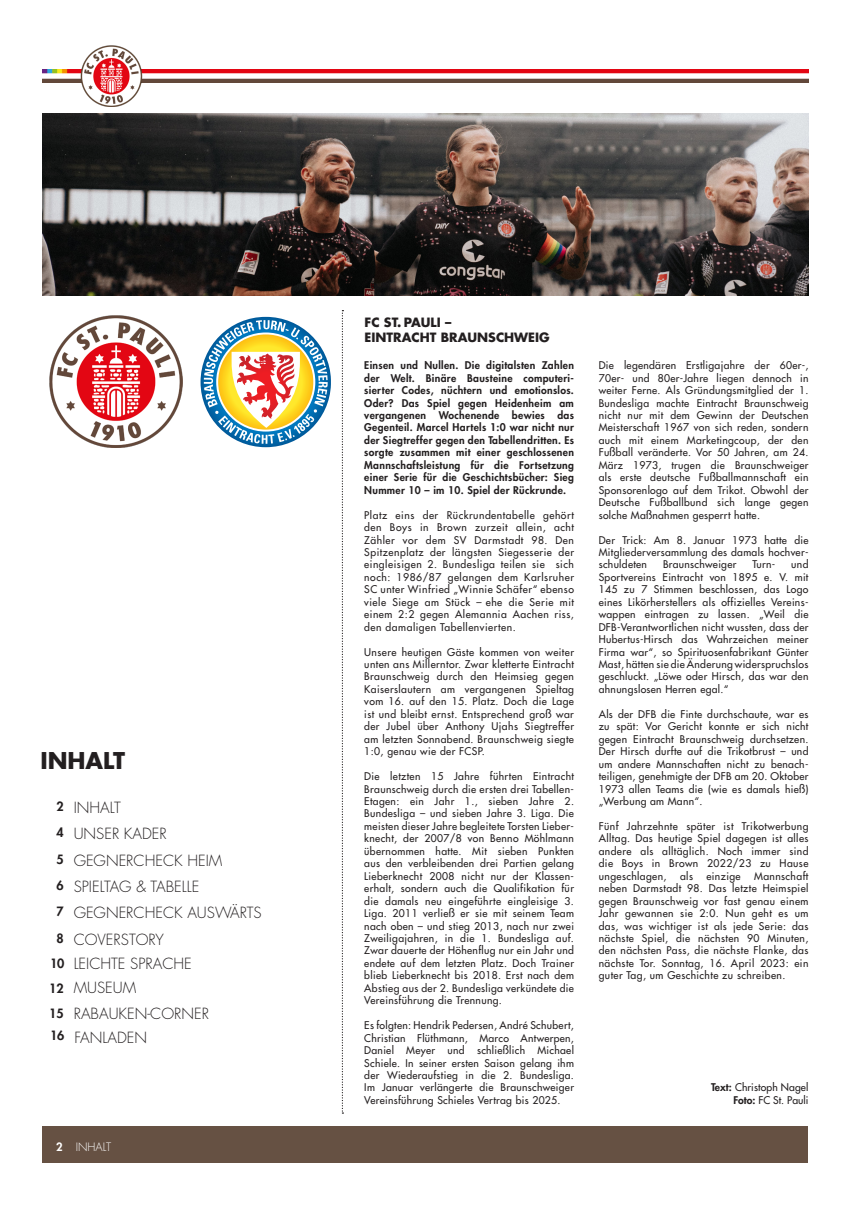
<style>
.page{position:relative;width:851px;height:1205px;background:#fff}
.page>*{position:absolute;margin:0;border:0;box-sizing:border-box;transform-origin:0 0}
.t1{font:700 22.5px "Futura Std";color:#231f20}
.t2{font:300 15px/26.2px "Futura Std";color:#231f20}
.t3{font:700 12.5px/15px "Futura Std";color:#231f20}
.t4{font:300 11.25px "Futura Std";color:#fff}
.t5{font:500 10.38px/12.5px "Futura Std";letter-spacing:.03em;color:#231f20;text-align:justify}
.t6{font:800 10.38px/12.5px "Futura Std";letter-spacing:.03em;color:#231f20;text-align:justify}
.t7{font:500 10.38px/12.5px "Futura Std";letter-spacing:.01em;color:#231f20;text-align:right}
.s1{font-weight:800;font-size:12.5px}
.s2{font-weight:800}
</style>
<div class="page">
<div style="left:43px;top:1126px;width:765px;height:36px;background:#665143"></div>
<img style="left:43px;top:70px;width:765px;height:12px">
<img style="left:76px;top:45px;width:70px;height:62px">
<svg style="left:342px;top:310px;width:1px;height:803px"></svg>
<img style="left:43px;top:114px;width:765px;height:182px">
<img style="left:50px;top:316px;width:132px;height:132px">
<img style="left:200px;top:317px;width:131px;height:130px">
<svg style="left:204px;top:320px;width:123px;height:124px"></svg>
<img style="left:236px;top:355px;width:50px;height:64px">
<h1 class="t1" style="left:40px;top:746px;width:86px">INHALT</h1>
<h2 class="t2" style="left:56px;top:795px;width:207px"><span class="s1">2</span> INHALT<br><span class="s1">4</span> UNSER KADER<br><span class="s1">5</span> GEGNERCHECK HEIM<br><span class="s1">6</span> SPIELTAG &amp; TABELLE<br><span class="s1">7</span> GEGNERCHECK AUSWÄRTS<br><span class="s1">8</span> COVERSTORY</h2>
<h2 class="t2" style="left:49px;top:951px;width:161px;line-height:25px"><span class="s1">10</span> LEICHTE SPRACHE<br><span class="s1">12</span> MUSEUM<br><span class="s1">15</span> RABAUKEN-CORNER</h2>
<h2 class="t2" style="left:50px;top:1024px;width:99px"><span class="s1">16</span> FANLADEN</h2>
<p class="t4" style="left:56px;top:1140px;width:57px"><span class="s2">2</span> INHALT</p>
<p class="t3" style="left:364px;top:315px;width:186px">FC ST. PAULI –<br>EINTRACHT BRAUNSCHWEIG</p>
<p class="t6" style="left:364px;top:359px;width:211px">Einsen und Nullen. Die digitalsten Zahlen der Welt. Binäre Bausteine computeri&shy;sierter Codes, nüchtern und emotionslos.<br>Oder? Das Spiel gegen Heidenheim am vergangenen Wochenende bewies das Gegenteil. Marcel Hartels 1:0 war nicht nur der Siegtreffer gegen den Tabellendritten. Es sorgte zusammen mit einer geschlossenen Mannschaftsleistung für die Fortsetzung einer Serie für die Geschichtsbücher: Sieg Nummer 10 – im 10. Spiel der Rückrunde.</p>
<p class="t5" style="left:364px;top:508px;width:211px">Platz eins der Rückrundentabelle gehört den Boys in Brown zurzeit allein, acht Zähler vor dem SV Darmstadt 98. Den Spitzenplatz der längsten Siegesserie der eingleisigen 2. Bundesliga teilen sie sich noch: 1986/87 gelangen dem Karlsruher SC unter Winfried „Winnie Schäfer“ ebenso viele Siege am Stück – ehe die Serie mit einem 2:2 gegen Alemannia Aachen riss, den damaligen Tabellenvierten.</p>
<p class="t5" style="left:364px;top:645px;width:211px">Unsere heutigen Gäste kommen von weiter unten ans Millerntor. Zwar kletterte Eintracht Braunschweig durch den Heimsieg gegen Kaiserslautern am vergangenen Spieltag vom 16. auf den 15. Platz. Doch die Lage ist und bleibt ernst. Entsprechend groß war der Jubel über Anthony Ujahs Siegtreffer am letzten Sonnabend. Braunschweig siegte 1:0, genau wie der FCSP.</p>
<p class="t5" style="left:364px;top:770px;width:211px">Die letzten 15 Jahre führten Eintracht Braunschweig durch die ersten drei Tabellen-Etagen: ein Jahr 1., sieben Jahre 2.<br>Bundesliga – und sieben Jahre 3. Liga. Die meisten dieser Jahre begleitete Torsten Lieber&shy;knecht, der 2007/8 von Benno Möhlmann übernommen hatte. Mit sieben Punkten aus den verbleibenden drei Partien gelang Lieberknecht 2008 nicht nur der Klassen&shy;erhalt, sondern auch die Qualifikation für die damals neu eingeführte eingleisige 3.<br>Liga. 2011 verließ er sie mit seinem Team nach oben – und stieg 2013, nach nur zwei Zweiligajahren, in die 1. Bundesliga auf.<br>Zwar dauerte der Höhenflug nur ein Jahr und endete auf dem letzten Platz. Doch Trainer blieb Lieberknecht bis 2018. Erst nach dem Abstieg aus der 2. Bundesliga verkündete die Vereinsführung die Trennung.</p>
<p class="t5" style="left:364px;top:1019px;width:211px">Es folgten: Hendrik Pedersen, André Schubert, Christian Flüthmann, Marco Antwerpen, Daniel Meyer und schließlich Michael Schiele. In seiner ersten Saison gelang ihm der Wiederaufstieg in die 2. Bundesliga.<br>Im Januar verlängerte die Braunschweiger Vereinsführung Schieles Vertrag bis 2025.</p>
<p class="t5" style="left:598px;top:359px;width:211px">Die legendären Erstligajahre der 60er-, 70er- und 80er-Jahre liegen dennoch in weiter Ferne. Als Gründungsmitglied der 1.<br>Bundesliga machte Eintracht Braunschweig nicht nur mit dem Gewinn der Deutschen Meisterschaft 1967 von sich reden, sondern auch mit einem Marketingcoup, der den Fußball veränderte. Vor 50 Jahren, am 24.<br>März 1973, trugen die Braunschweiger als erste deutsche Fußballmannschaft ein Sponsorenlogo auf dem Trikot. Obwohl der Deutsche Fußballbund sich lange gegen solche Maßnahmen gesperrt hatte.</p>
<p class="t5" style="left:598px;top:533px;width:211px">Der Trick: Am 8. Januar 1973 hatte die Mitgliederversammlung des damals hochver&shy;schuldeten</p>
<p class="t5" style="left:598px;top:558px;width:211px;text-indent:192px">und Sportvereins Eintracht von 1895 e. V. mit 145 zu 7 Stimmen beschlossen, das Logo eines Likörherstellers als offizielles Vereins&shy;wappen eintragen zu lassen. „Weil die DFB-Verantwortlichen nicht wussten, dass der Hubertus-Hirsch das Wahrzeichen meiner Firma war“, so Spirituosenfabrikant Günter Mast, hätten sie die Änderung widerspruchslos geschluckt. „Löwe oder Hirsch, das war den ahnungslosen Herren egal.“</p>
<p class="t5" style="left:598px;top:708px;width:211px">Als der DFB die Finte durchschaute, war es zu spät: Vor Gericht konnte er sich nicht gegen Eintracht Braunschweig durchsetzen.<br>Der Hirsch durfte auf die Trikotbrust – und um andere Mannschaften nicht zu benach&shy;teiligen, genehmigte der DFB am 20. Oktober 1973 allen Teams die (wie es damals hieß) „Werbung am Mann“.</p>
<p class="t5" style="left:598px;top:820px;width:211px">Fünf Jahrzehnte später ist Trikotwerbung Alltag. Das heutige Spiel dagegen ist alles andere als alltäglich. Noch immer sind die Boys in Brown 2022/23 zu Hause ungeschlagen,</p>
<p class="t5" style="left:663px;top:558px;width:75px">Braunschweiger</p>
<p class="t5" style="left:752px;top:558px;width:24px">Turn-</p>
<p class="t5" style="left:598px;top:870px;width:211px;text-indent:155px">Mannschaft neben Darmstadt 98. Das letzte Heimspiel gegen Braunschweig vor fast genau einem Jahr gewannen sie 2:0. Nun geht es um das, was wichtiger ist als jede Serie: das nächste Spiel, die nächsten 90 Minuten, den nächsten Pass, die nächste Flanke, das nächste Tor. Sonntag, 16. April 2023: ein guter Tag, um Geschichte zu schreiben.</p>
<p class="t5" style="left:680px;top:870px;width:14px">als</p>
<p class="t5" style="left:706px;top:870px;width:36px">einzige</p>
<p class="t7" style="left:711px;top:1081px;width:99px"><span class="s2">Text:</span> Christoph Nagel<br><span class="s2">Foto:</span> FC St. Pauli</p>
</div>
